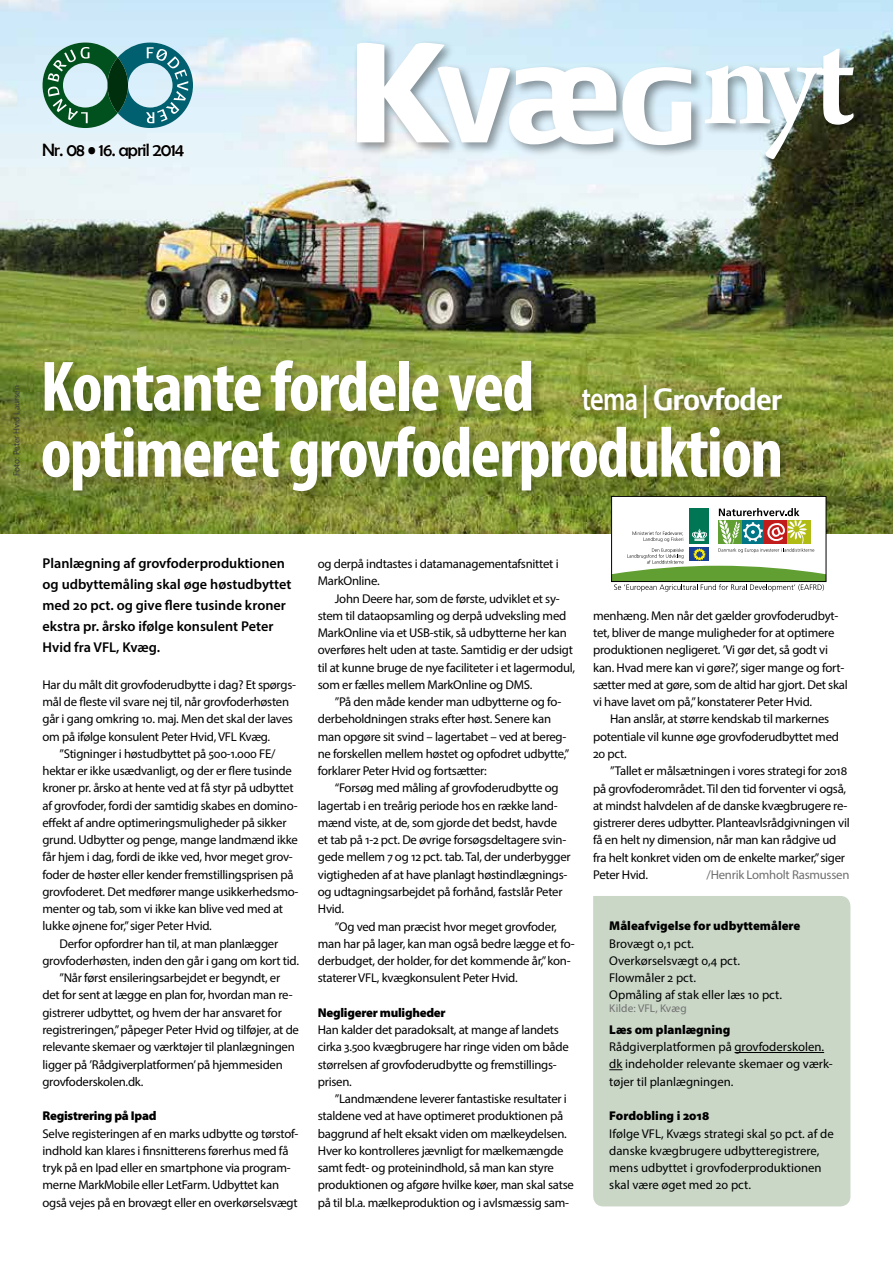
<style>
.page{position:relative;width:893px;height:1263px;background:#fff}
.page>*{position:absolute;margin:0;border:0;box-sizing:border-box;transform-origin:0 0}
.t1{font:139.2px "Arno Pro Smbd Display";color:#fff}
.t2{font:700 condensed 72px/66px "Myriad Pro";letter-spacing:-.025em;color:#fff}
.t3{font:700 33px "LF Press Sans";letter-spacing:-.03em;color:#fff}
.t4{font:18px "Berlin Sans FB";letter-spacing:-.04em;color:#000}
.t5{font:600 14.25px/21px "Myriad Pro";color:#000}
.t6{font:12.75px/17.2px "Myriad Pro";letter-spacing:-.02em;color:#000}
.t7{font:12.75px/17.2px "Myriad Pro";color:#000}
.t8{font:900 12.75px "Myriad Pro";color:#000}
.t9{font:900 12.75px "Myriad Pro";letter-spacing:-.02em;color:#000}
.t10{font:12.75px "Myriad Pro";letter-spacing:-.02em;color:#706f6f}
.t11{font:11.25px "Myriad Pro";letter-spacing:.015em;color:#706f6f}
.t12{font:9px "Myriad Pro";color:#3c3c3b}
.s1{font-family:"Myriad Pro";font-weight:600}
</style>
<div class="page">
<img style="left:0;top:0;width:893px;height:534px">
<div style="left:353px;top:39px;width:351px;height:119px;background:#000;opacity:.4"></div>
<svg style="left:622px;top:67px;width:69px;height:78px"></svg>
<svg style="left:357px;top:40px;width:259px;height:104px"></svg>
<div style="left:701px;top:46px;width:165px;height:125px;background:#000;opacity:.4"></div>
<svg style="left:704px;top:48px;width:151px;height:112px;background:#9aa9a9"></svg>
<svg style="left:42px;top:43px;width:151px;height:139px;background:#9bbfbe"></svg>
<div style="left:593px;top:896px;width:257px;height:310px;background:#cad7c7"></div>
<div style="left:39px;top:357px;width:754px;height:147px;background:#000;opacity:.25"></div>
<hr style="left:735px;top:1052px;width:89px;height:1px;background:#000">
<svg style="left:609px;top:1069px;width:13px;height:1px"></svg>
<div style="left:577px;top:381px;width:216px;height:48px;background:#000;opacity:.25"></div>
<div style="left:612px;top:496px;width:214px;height:86px;background:#fff"></div>
<div style="left:611px;top:496px;width:215px;height:86px;border:1px solid #000"></div>
<svg style="left:611px;top:508px;width:215px;height:84px"></svg>
<h3 class="t4" style="left:42px;top:140px;width:144px">Nr. 08 • 16. april 2014</h3>
<h1 class="t1" style="left:703px;top:4px;width:153px">nyt</h1>
<p class="t12" style="left:11px;top:476px;width:92px;rotate:-90deg">Foto: Peter Hvid Laursen</p>
<h2 class="t2" style="left:41px;top:352px;width:744px">Kontante fordele ved optimeret grovfoderproduktion</h2>
<h3 class="t3" style="left:582px;top:380px;width:202px"><span class="s1">tema |</span> Grovfoder</h3>
<p class="t5" style="left:43px;top:552px;width:250px">Planlægning af grovfoderproduktionen og udbyttemåling skal øge høstudbyttet med 20 pct. og give flere tusinde kroner ekstra pr. årsko ifølge konsulent Peter Hvid fra VFL, Kvæg.</p>
<p class="t6" style="left:43px;top:676px;width:255px">Har du målt dit grovfoderudbytte i dag? Et spørgs-</p>
<p class="t6" style="left:43px;top:693px;width:248px">mål de fleste vil svare nej til, når grovfoderhøsten</p>
<p class="t6" style="left:43px;top:710px;width:252px">går i gang omkring 10. maj. Men det skal der laves</p>
<p class="t6" style="left:43px;top:728px;width:229px">om på ifølge konsulent Peter Hvid, VFL Kvæg.</p>
<p class="t6" style="left:60px;top:745px;width:218px">”Stigninger i høstudbyttet på 500-1.000 FE/</p>
<p class="t6" style="left:43px;top:762px;width:251px">hektar er ikke usædvanligt, og der er flere tusinde</p>
<p class="t6" style="left:43px;top:779px;width:253px">kroner pr. årsko at hente ved at få styr på udbyttet</p>
<p class="t6" style="left:43px;top:797px;width:257px">af grovfoder, fordi der samtidig skabes en domino-</p>
<p class="t6" style="left:43px;top:814px;width:246px">effekt af andre optimeringsmuligheder på sikker</p>
<p class="t6" style="left:43px;top:831px;width:257px">grund. Udbytter og penge, mange landmænd ikke</p>
<p class="t6" style="left:43px;top:848px;width:252px">får hjem i dag, fordi de ikke ved, hvor meget grov-</p>
<p class="t6" style="left:43px;top:866px;width:252px">foder de høster eller kender fremstillingsprisen på</p>
<p class="t6" style="left:43px;top:883px;width:258px">grovfoderet. Det medfører mange usikkerhedsmo-</p>
<p class="t6" style="left:43px;top:900px;width:242px">menter og tab, som vi ikke kan blive ved med at</p>
<p class="t6" style="left:43px;top:917px;width:171px">lukke øjnene for,” siger Peter Hvid.</p>
<p class="t6" style="left:60px;top:935px;width:220px">Derfor opfordrer han til, at man planlægger</p>
<p class="t6" style="left:43px;top:952px;width:258px">grovfoderhøsten, inden den går i gang om kort tid.</p>
<p class="t6" style="left:60px;top:969px;width:222px">”Når først ensileringsarbejdet er begyndt, er</p>
<p class="t6" style="left:43px;top:986px;width:252px">det for sent at lægge en plan for, hvordan man re-</p>
<p class="t6" style="left:43px;top:1004px;width:241px">gistrerer udbyttet, og hvem der har ansvaret for</p>
<p class="t6" style="left:43px;top:1021px;width:258px">registreringen,” påpeger Peter Hvid og tilføjer, at de</p>
<p class="t6" style="left:43px;top:1038px;width:254px">relevante skemaer og værktøjer til planlægningen</p>
<p class="t6" style="left:43px;top:1055px;width:242px">ligger på ’Rådgiverplatformen’ på hjemmesiden</p>
<p class="t6" style="left:43px;top:1073px;width:102px">grovfoderskolen.dk.</p>
<p class="t9" style="left:43px;top:1109px;width:116px">Registrering på Ipad</p>
<p class="t6" style="left:43px;top:1124px;width:258px">Selve registeringen af en marks udbytte og tørstof&shy;indhold kan klares i finsnitterens førerhus med få tryk på en Ipad eller en smartphone via program&shy;merne MarkMobile eller LetFarm. Udbyttet kan også vejes på en brovægt eller en overkørselsvægt</p>
<p class="t6" style="left:318px;top:555px;width:242px">og derpå indtastes i datamanagementafsnittet i<br>MarkOnline.</p>
<p class="t6" style="left:318px;top:590px;width:259px;text-indent:17px">John Deere har, som de første, udviklet et sy&shy;stem til dataopsamling og derpå udveksling med MarkOnline via et USB-stik, så udbytterne her kan overføres helt uden at taste. Samtidig er der udsigt til at kunne bruge de nye faciliteter i et lagermodul, som er fælles mellem MarkOnline og DMS.</p>
<p class="t6" style="left:318px;top:693px;width:253px;text-indent:17px">”På den måde kender man udbytterne og fo&shy;derbeholdningen straks efter høst. Senere kan man opgøre sit svind – lagertabet – ved at bereg&shy;ne forskellen mellem høstet og opfodret udbytte,” forklarer Peter Hvid og fortsætter:</p>
<p class="t6" style="left:318px;top:779px;width:254px;text-indent:17px">“Forsøg med måling af grovfoderudbytte og lagertab i en treårig periode hos en række land&shy;mænd viste, at de, som gjorde det bedst, havde<br>et tab på 1-2 pct. De øvrige forsøgsdeltagere svin&shy;gede mellem 7 og 12 pct. tab. Tal, der underbygger vigtigheden af at have planlagt høstindlægnings&shy;og udtagningsarbejdet på forhånd, fastslår Peter Hvid.</p>
<p class="t6" style="left:318px;top:917px;width:258px;text-indent:17px">”Og ved man præcist hvor meget grovfoder, man har på lager, kan man også bedre lægge et fo&shy;derbudget, der holder, for det kommende år,” kon&shy;staterer VFL, kvægkonsulent Peter Hvid.</p>
<p class="t9" style="left:318px;top:1005px;width:129px">Negligerer muligheder</p>
<p class="t6" style="left:318px;top:1021px;width:252px">Han kalder det paradoksalt, at mange af landets cirka 3.500 kvægbrugere har ringe viden om både størrelsen af grovfoderudbytte og fremstillings&shy;prisen.</p>
<p class="t6" style="left:318px;top:1090px;width:258px;text-indent:17px">”Landmændene leverer fantastiske resultater i staldene ved at have optimeret produktionen på baggrund af helt eksakt viden om mælkeydelsen.<br>Hver ko kontrolleres jævnligt for mælkemængde samt fedt- og proteinindhold, så man kan styre produktionen og afgøre hvilke køer, man skal satse på til bl.a. mælkeproduktion og i avlsmæssig sam-</p>
<p class="t6" style="left:593px;top:607px;width:256px">menhæng. Men når det gælder grovfoderudbyt&shy;tet, bliver de mange muligheder for at optimere produktionen negligeret. ’Vi gør det, så godt vi kan. Hvad mere kan vi gøre?’, siger mange og fort&shy;sætter med at gøre, som de altid har gjort. Det skal vi have lavet om på,” konstaterer Peter Hvid.</p>
<p class="t6" style="left:593px;top:710px;width:247px;text-indent:17px">Han anslår, at større kendskab til markernes potentiale vil kunne øge grovfoderudbyttet med<br>20 pct.</p>
<p class="t6" style="left:593px;top:762px;width:258px;text-indent:17px">”Tallet er målsætningen i vores strategi for 2018 på grovfoderområdet. Til den tid forventer vi også, at mindst halvdelen af de danske kvægbrugere re&shy;gistrerer deres udbytter. Planteavlsrådgivningen vil få en helt ny dimension, når man kan rådgive ud fra helt konkret viden om de enkelte marker,” siger Peter Hvid.</p>
<p class="t10" style="left:707px;top:867px;width:144px">/Henrik Lomholt Rasmussen</p>
<p class="t8" style="left:609px;top:919px;width:193px">Måleafvigelse for udbyttemålere</p>
<p class="t7" style="left:609px;top:934px;width:174px">Brovægt 0,1 pct.<br>Overkørselsvægt 0,4 pct.<br>Flowmåler 2 pct.<br>Opmåling af stak eller læs 10 pct.</p>
<p class="t11" style="left:609px;top:1001px;width:79px">Kilde: VFL, Kvæg</p>
<p class="t8" style="left:609px;top:1022px;width:123px">Læs om planlægning</p>
<p class="t7" style="left:609px;top:1038px;width:225px">Rådgiverplatformen på grovfoderskolen. dk indeholder relevante skemaer og værk&shy;tøjer til planlægningen.</p>
<p class="t8" style="left:609px;top:1109px;width:102px">Fordobling i 2018</p>
<p class="t7" style="left:609px;top:1124px;width:226px">Ifølge VFL, Kvægs strategi skal 50 pct. af de danske kvægbrugere udbytteregistrere, mens udbyttet i grovfoderproduktionen skal være øget med 20 pct.</p>
</div>
